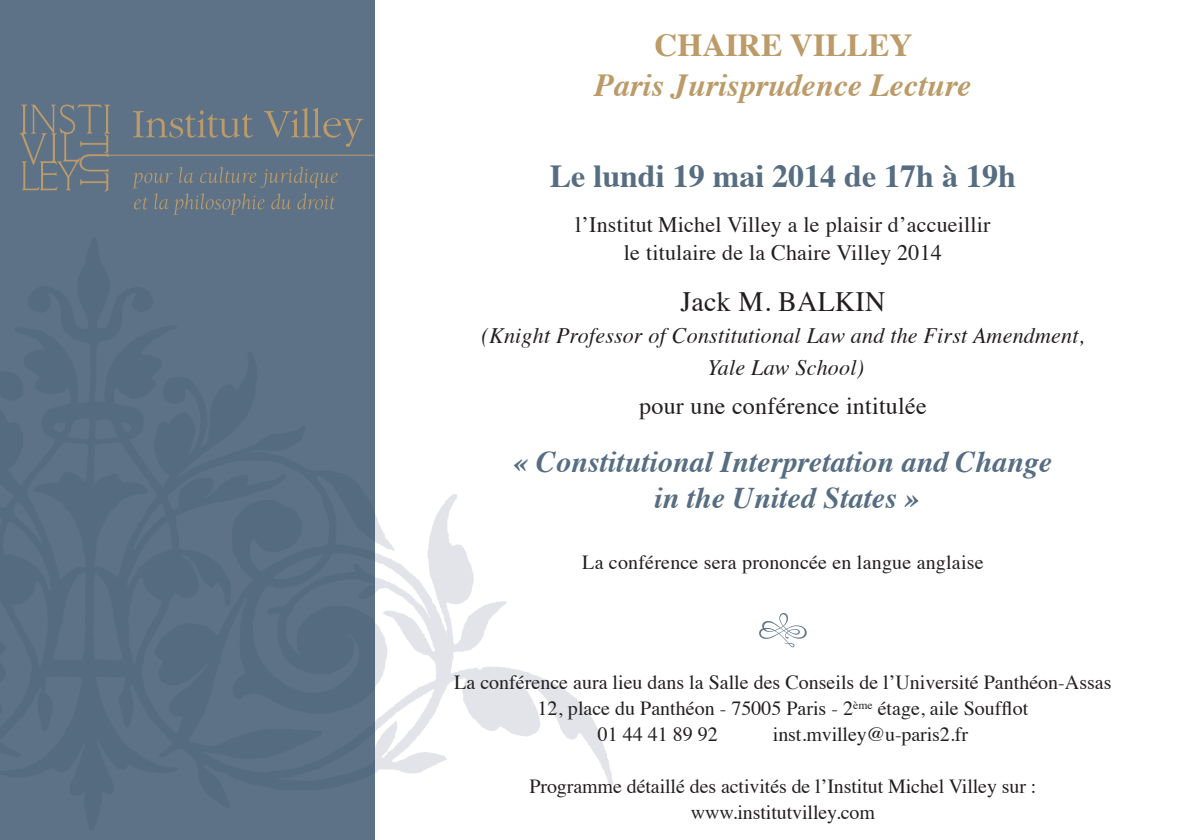
<style>
.page{position:relative;width:1191px;height:840px;background:#fff}
.page>*{position:absolute;margin:0;border:0;box-sizing:border-box;transform-origin:0 0}
.t1{font:italic 700 32px/40px "Times";color:#bc9b69;text-align:center}
.t2{font:700 32px "Times";color:#566d82}
.t3{font:italic 700 30px/36px "Times";color:#566d82;text-align:center}
.t4{font:28px "Times";letter-spacing:.01em;color:#231f20}
.t5{font:24px "Times";letter-spacing:.01em;color:#231f20}
.t6{font:22px/28px "Times";letter-spacing:.01em;color:#231f20;text-align:center}
.t7{font:italic 22px "Times";letter-spacing:.01em;color:#231f20}
.t8{font:20px/26px "Times";color:#231f20;text-align:center}
.s1{font-style:normal}
</style>
<div class="page">
<img style="left:374px;top:228px;width:240px;height:607px">
<div style="left:0;top:0;width:374px;height:839px;background:#5d7287"></div>
<hr style="left:107px;top:155px;width:267px;height:1px;background:#bc9b69">
<svg style="left:20px;top:104px;width:90px;height:87px"></svg>
<svg style="left:133px;top:167px;width:205px;height:48px"></svg>
<svg style="left:133px;top:108px;width:230px;height:39px"></svg>
<svg style="left:759px;top:613px;width:47px;height:34px"></svg>
<p class="t1" style="left:594px;top:22px;width:378px"><span class="s1">CHAIRE VILLEY<br></span>Paris Jurisprudence Lecture</p>
<p class="t2" style="left:550px;top:145px;width:467px">Le lundi 19 mai 2014 de 17h à 19h</p>
<p class="t6" style="left:575px;top:209px;width:417px">l’Institut Michel Villey a le plaisir d’accueillir le titulaire de la Chaire Villey 2014</p>
<p class="t4" style="left:680px;top:275px;width:207px">Jack M. BALKIN</p>
<p class="t7" style="left:481px;top:316px;width:604px">(Knight Professor of Constitutional Law and the First Amendment,</p>
<p class="t7" style="left:707px;top:348px;width:158px">Yale Law School)</p>
<p class="t5" style="left:639px;top:383px;width:289px">pour une conférence intitulée</p>
<p class="t3" style="left:513px;top:440px;width:540px">« Constitutional Interpretation and Change in the United States »</p>
<p class="t8" style="left:582px;top:547px;width:403px">La conférence sera prononcée en langue anglaise</p>
<p class="t8" style="left:454px;top:667px;width:659px">La conférence aura lieu dans la Salle des Conseils de l’Université Panthéon-Assas</p>
<p class="t8" style="left:537px;top:693px;width:492px">12, place du Panthéon - 75005 Paris - 2<sup>ème</sup> étage, aile Soufflot</p>
<p class="t8" style="left:598px;top:719px;width:121px">01 44 41 89 92</p>
<p class="t8" style="left:773px;top:719px;width:197px">inst.mvilley@u-paris2.fr</p>
<p class="t8" style="left:529px;top:771px;width:508px">Programme détaillé des activités de l’Institut Michel Villey sur : www.institutvilley.com</p>
</div>
